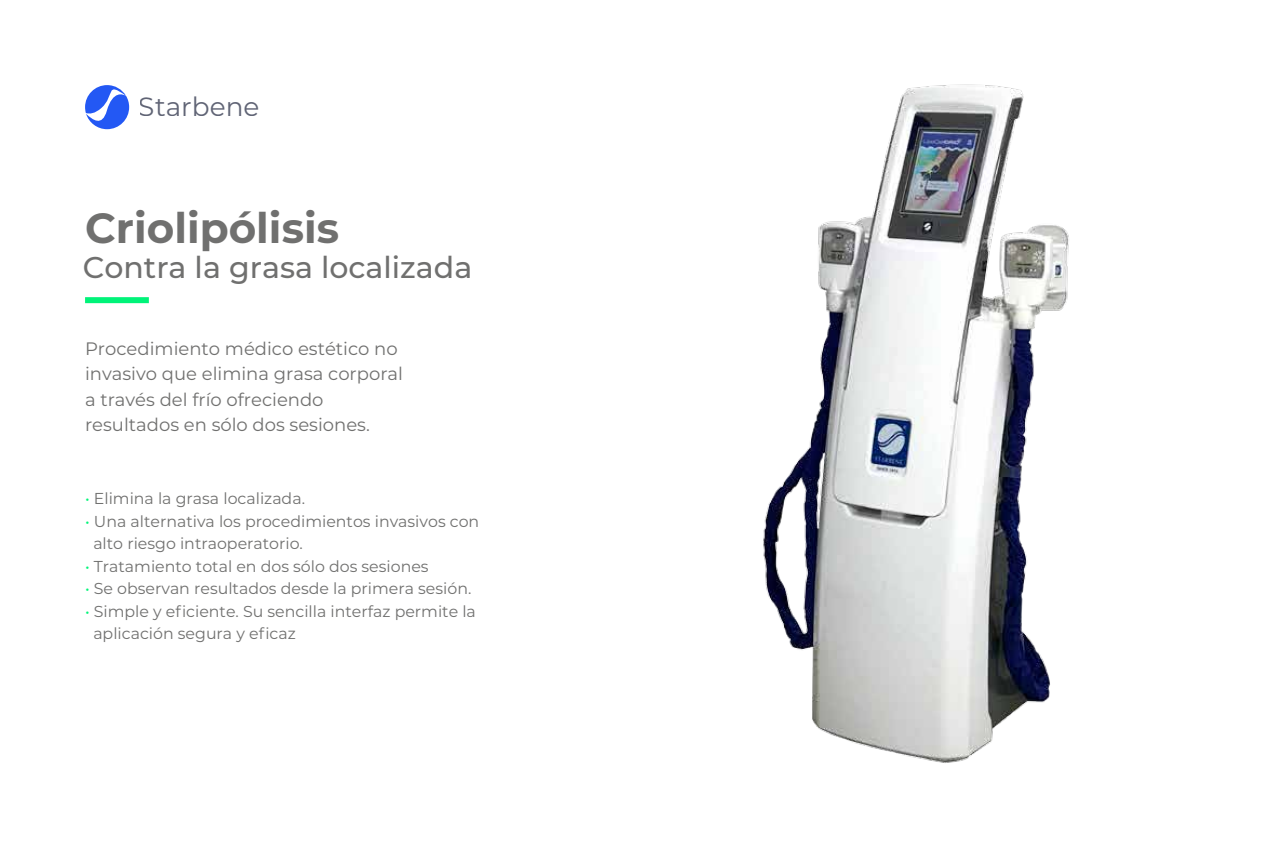
<style>
.page{position:relative;width:1276px;height:851px;background:#fff}
.page>*{position:absolute;margin:0;border:0;box-sizing:border-box;transform-origin:0 0}
.t1{font:700 42.15px "Montserrat";color:#70706f}
.t2{font:500 30px "Montserrat";color:#70706f}
.t3{font:26.4px "Montserrat";color:#606475}
.t4{font:18px/25.5px "Montserrat";color:#70706f}
.t5{font:15.75px/22.5px "Montserrat";color:#70706f}
.s1{color:#00f579}
</style>
<div class="page">
<svg style="left:85px;top:85px;width:44px;height:44px"></svg>
<div style="left:85px;top:297px;width:64px;height:6px;background:#00f379"></div>
<img style="left:763px;top:84px;width:306px;height:679px">
<h3 class="t3" style="left:139px;top:88px;width:122px">Starbene</h3>
<h1 class="t1" style="left:85px;top:198px;width:255px">Criolipólisis</h1>
<h2 class="t2" style="left:83px;top:246px;width:391px">Contra la grasa localizada</h2>
<p class="t4" style="left:85px;top:335px;width:319px">Procedimiento médico estético no invasivo que elimina grasa corporal a través del frío ofreciendo resultados en sólo dos sesiones.</p>
<p class="t5" style="left:85px;top:487px;width:221px"><span class="s1">•</span> Elimina la grasa localizada.</p>
<p class="t5" style="left:93px;top:509px;width:387px;text-indent:-8px"><span class="s1">•</span> Una alternativa los procedimientos invasivos con alto riesgo intraoperatorio.</p>
<p class="t5" style="left:85px;top:554px;width:345px"><span class="s1">•</span> Tratamiento total en dos sólo dos sesiones</p>
<p class="t5" style="left:85px;top:577px;width:388px"><span class="s1">•</span> Se observan resultados desde la primera sesión.</p>
<p class="t5" style="left:93px;top:599px;width:384px;text-indent:-8px"><span class="s1">•</span> Simple y eficiente. Su sencilla interfaz permite la aplicación segura y eficaz</p>
</div>
